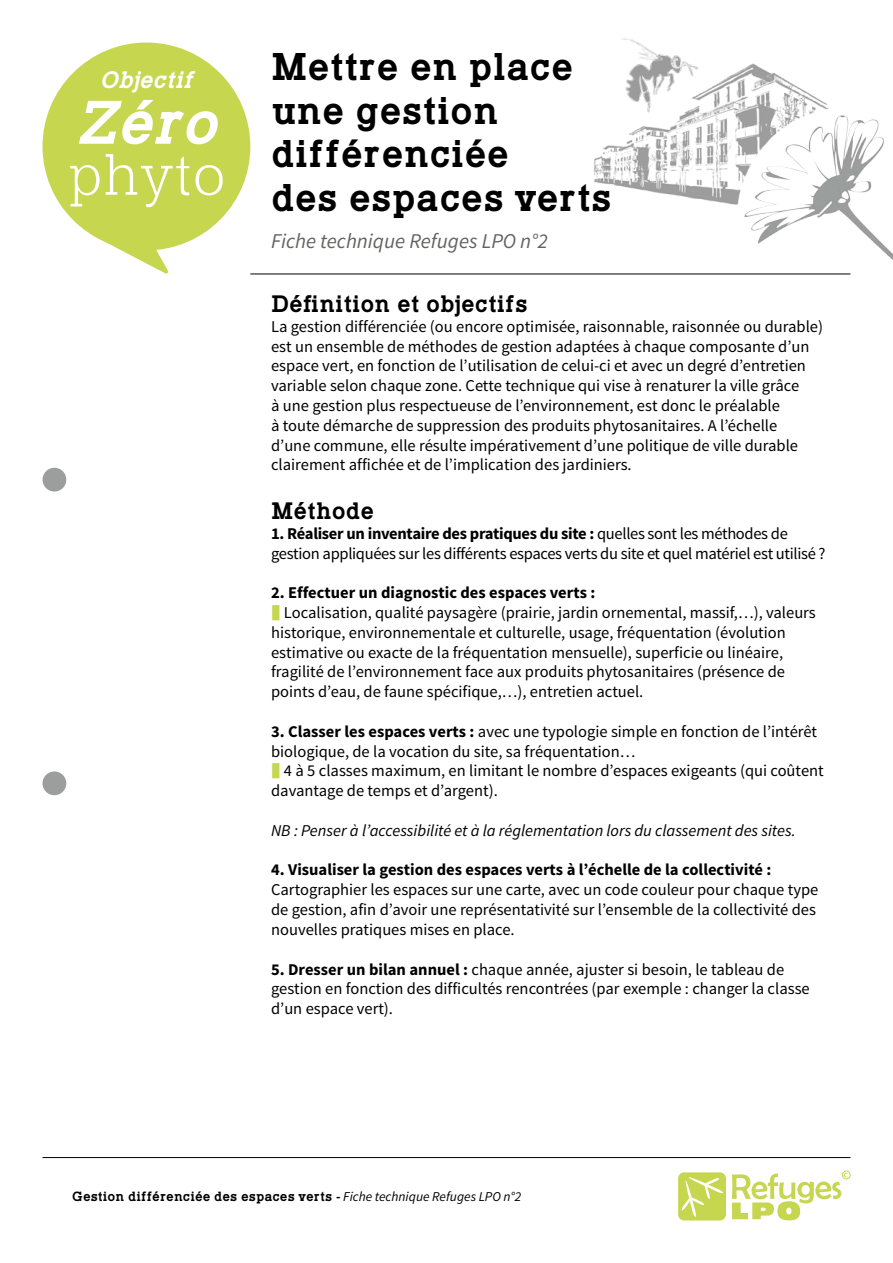
<style>
.page{position:relative;width:893px;height:1263px;background:#fff}
.page>*{position:absolute;margin:0;border:0;box-sizing:border-box;transform-origin:0 0}
.t1{font:300 61.95px "Typo Slab";color:#fff}
.t2{font:italic 700 61.95px "Typo Slab";color:#fff}
.t3{font:700 39px/43.5px "Typo Slab";color:#000}
.t4{font:700 24px "Typo Slab";color:#000}
.t5{font:italic 700 24px "Typo Slab";color:#fff}
.t6{font:italic 21px "Source Sans Pro";color:#636362}
.t7{font:16.5px/19.8px "Source Sans Pro";color:#000}
.t8{font:16.5px/19.8px "Source Sans Pro";letter-spacing:-.02em;color:#000}
.t9{font:700 16.5px "Source Sans Pro";color:#000}
.t10{font:italic 16.5px "Source Sans Pro";color:#000}
.t11{font:700 13.5px "Typo Slab";color:#000}
.s1{font-weight:700}
.s2{font-family:"Source Sans Pro"}
.s3{font-family:"Source Sans Pro";font-weight:400;font-style:italic}
</style>
<div class="page">
<img style="left:594px;top:63px;width:233px;height:133px">
<div style="left:842px;top:1171px;width:8px;height:8px;border:1px solid #c6d64f;border-radius:50%"></div>
<svg style="left:732px;top:1172px;width:115px;height:48px"></svg>
<svg style="left:678px;top:1172px;width:48px;height:48px"></svg>
<div style="left:43px;top:43px;width:207px;height:207px;background:#c6d64f;border-radius:50%"></div>
<svg style="left:93px;top:235px;width:77px;height:39px"></svg>
<hr style="left:43px;top:1157px;width:807px;height:1px;background:#000">
<hr style="left:250px;top:274px;width:600px;height:1px;background:#000">
<img style="left:681px;top:107px;width:212px;height:168px">
<img style="left:608px;top:38px;width:95px;height:82px">
<div style="left:43px;top:468px;width:23px;height:23px;background:#9c9d9d;border-radius:50%"></div>
<div style="left:43px;top:771px;width:23px;height:24px;background:#9c9d9d;border-radius:50%"></div>
<h3 class="t5" style="left:100px;top:66px;width:95px">Objectif</h3>
<h1 class="t2" style="left:76px;top:87px;width:142px">Zéro</h1>
<h1 class="t1" style="left:67px;top:142px;width:160px">phyto</h1>
<h2 class="t3" style="left:271px;top:46px;width:342px">Mettre en place une gestion différenciée<br>des espaces verts</h2>
<p class="t6" style="left:271px;top:228px;width:278px">Fiche technique Refuges LPO n°2</p>
<h3 class="t4" style="left:271px;top:290px;width:258px">Définition et objectifs</h3>
<p class="t7" style="left:271px;top:317px;width:553px">La gestion différenciée (ou encore optimisée, raisonnable, raisonnée ou durable) est un ensemble de méthodes de gestion adaptées à chaque composante d’un espace vert, en fonction de l’utilisation de celui-ci et avec un degré d’entretien variable selon chaque zone. Cette technique qui vise à renaturer la ville grâce<br>à une gestion plus respectueuse de l’environnement, est donc le préalable<br>à toute démarche de suppression des produits phytosanitaires. A l’échelle<br>d’une commune, elle résulte impérativement d’une politique de ville durable clairement affichée et de l’implication des jardiniers.</p>
<h3 class="t4" style="left:271px;top:497px;width:105px">Méthode</h3>
<p class="t8" style="left:271px;top:524px;width:556px"><span class="s1">1. Réaliser un inventaire des pratiques du site :</span> quelles sont les méthodes de gestion appliquées sur les différents espaces verts du site et quel matériel est utilisé ?</p>
<p class="t9" style="left:271px;top:582px;width:326px">2. Effectuer un diagnostic des espaces verts :</p>
<p class="t7" style="left:271px;top:603px;width:546px;text-indent:13px">Localisation, qualité paysagère (prairie, jardin ornemental, massif,…), valeurs historique, environnementale et culturelle, usage, fréquentation (évolution estimative ou exacte de la fréquentation mensuelle), superficie ou linéaire, fragilité de l’environnement face aux produits phytosanitaires (présence de points d’eau, de faune spécifique,…), entretien actuel.</p>
<p class="t7" style="left:271px;top:722px;width:547px"><span class="s1">3. Classer les espaces verts :</span> avec une typologie simple en fonction de l’intérêt biologique, de la vocation du site, sa fréquentation…</p>
<p class="t7" style="left:271px;top:761px;width:554px;text-indent:13px">4 à 5 classes maximum, en limitant le nombre d’espaces exigeants (qui coûtent davantage de temps et d’argent).</p>
<p class="t10" style="left:271px;top:820px;width:526px">NB : Penser à l’accessibilité et à la réglementation lors du classement des sites.</p>
<p class="t9" style="left:271px;top:859px;width:502px">4. Visualiser la gestion des espaces verts à l’échelle de la collectivité :</p>
<p class="t7" style="left:271px;top:880px;width:549px">Cartographier les espaces sur une carte, avec un code couleur pour chaque type de gestion, afin d’avoir une représentativité sur l’ensemble de la collectivité des nouvelles pratiques mises en place.</p>
<p class="t7" style="left:271px;top:959px;width:540px"><span class="s1">5. Dresser un bilan annuel :</span> chaque année, ajuster si besoin, le tableau de gestion en fonction des difficultés rencontrées (par exemple : changer la classe d’un espace vert).</p>
<p class="t11" style="left:72px;top:1188px;width:450px">Gestion différenciée des espaces verts <span class="s2">-</span> <span class="s3">Fiche technique Refuges LPO n°2</span></p>
</div>
